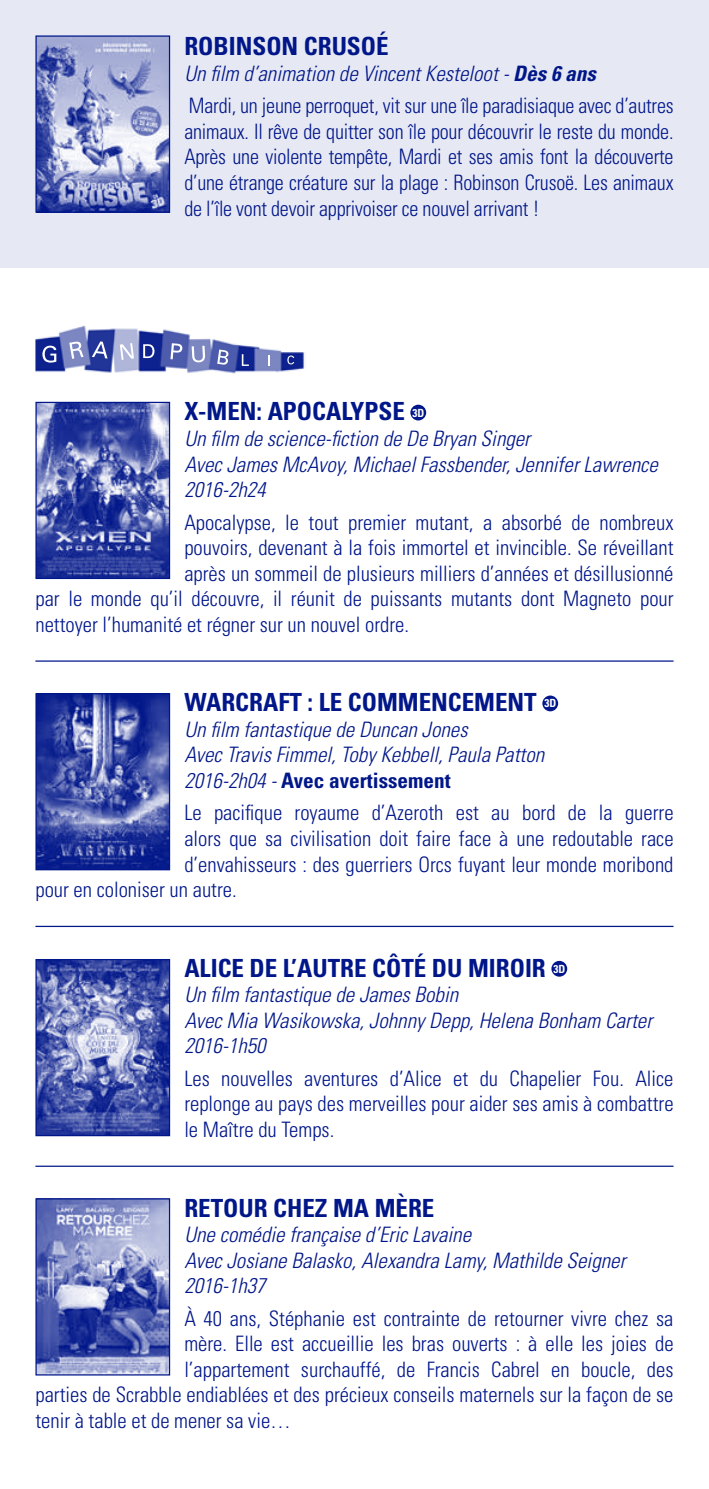
<style>
.page{position:relative;width:709px;height:1489px;background:#fff}
.page>*{position:absolute;margin:0;border:0;box-sizing:border-box;transform-origin:0 0}
.t1{font:700 condensed 25px "Univers";color:#001689}
.t2{font:300 condensed 21.25px/25.5px "Univers";color:#001689;text-align:justify}
.t3{font:italic 300 condensed 21.25px/25.5px "Univers";color:#001689}
.t4{font:300 condensed 21.25px/25.5px "Univers";color:#001689;scale:.95 1}
.t5{font:700 condensed 11.25px "Univers";color:#fff}
.s1{font-style:italic}
.s2{font-weight:700;font-style:italic}
.s3{font-weight:700;font-style:normal}
</style>
<div class="page">
<div style="left:0;top:0;width:709px;height:268px;background:#e6e8f3"></div>
<hr style="left:35px;top:660px;width:638px;height:1px;background:#001689">
<hr style="left:35px;top:925px;width:638px;height:2px;background:#001689">
<hr style="left:35px;top:1165px;width:638px;height:1px;background:#001689">
<div style="left:410px;top:404px;width:16px;height:16px;background:#001689;border-radius:50%"></div>
<div style="left:542px;top:695px;width:16px;height:16px;background:#001689;border-radius:50%"></div>
<div style="left:551px;top:960px;width:16px;height:16px;background:#001689;border-radius:50%"></div>
<img style="left:37px;top:404px;width:131px;height:173px">
<div style="left:35px;top:402px;width:135px;height:177px;border:1px solid #001689"></div>
<img style="left:37px;top:695px;width:131px;height:173px">
<div style="left:35px;top:693px;width:135px;height:177px;border:1px solid #001689"></div>
<img style="left:37px;top:960px;width:131px;height:174px">
<div style="left:35px;top:958px;width:135px;height:178px;border:1px solid #001689"></div>
<img style="left:37px;top:1200px;width:131px;height:173px">
<div style="left:35px;top:1198px;width:135px;height:177px;border:1px solid #001689"></div>
<img style="left:35px;top:325px;width:270px;height:49px">
<svg style="left:170px;top:343px;width:13px;height:16px"></svg>
<svg style="left:192px;top:346px;width:13px;height:16px"></svg>
<svg style="left:217px;top:349px;width:12px;height:16px"></svg>
<svg style="left:242px;top:354px;width:7px;height:12px"></svg>
<svg style="left:268px;top:355px;width:2px;height:10px"></svg>
<svg style="left:287px;top:355px;width:7px;height:9px"></svg>
<svg style="left:42px;top:345px;width:14px;height:17px"></svg>
<svg style="left:69px;top:341px;width:15px;height:18px"></svg>
<svg style="left:92px;top:341px;width:16px;height:17px"></svg>
<svg style="left:120px;top:343px;width:14px;height:17px"></svg>
<svg style="left:143px;top:344px;width:11px;height:14px"></svg>
<img style="left:37px;top:37px;width:131px;height:174px">
<div style="left:35px;top:35px;width:135px;height:178px;border:1px solid #001689"></div>
<p class="t1" style="left:184px;top:31px;width:29px">Robinson</p>
<p class="t1" style="left:304px;top:31px;width:29px">Cruso</p>
<p class="t1" style="left:376px;top:31px;width:14px">é</p>
<p class="t4" style="left:184px;top:57px;width:516px;line-height:32.5px"><span class="s1">Un film d’animation de Vincent Kesteloot -</span> <span class="s2">Dès 6 ans<br></span>Mardi, un jeune perroquet, vit sur une île paradisiaque avec d’autres</p>
<p class="t4" style="left:184px;top:119px;width:516px;text-align:justify">animaux. Il rêve de quitter son île pour découvrir le reste du monde.<br>Après une violente tempête, Mardi et ses amis font la découverte d’une étrange créature sur la plage : Robinson Crusoë. Les animaux de l’île vont devoir apprivoiser ce nouvel arrivant !</p>
<p class="t1" style="left:184px;top:396px;width:222px">X-MEN: APOCALYPSE</p>
<p class="t5" style="left:412px;top:405px;width:13px">3D</p>
<p class="t3" style="left:184px;top:426px;width:475px">Un film de science-fiction de De Bryan Singer<br>Avec James McAvoy, Michael Fassbender, Jennifer Lawrence<br>2016-2h24</p>
<p class="t2" style="left:184px;top:509px;width:490px">Apocalypse, le tout premier mutant, a absorbé de nombreux</p>
<p class="t2" style="left:184px;top:535px;width:491px">pouvoirs, devenant à la fois immortel et invincible. Se réveillant</p>
<p class="t2" style="left:184px;top:560px;width:490px">après un sommeil de plusieurs milliers d’années et désillusionné</p>
<p class="t2" style="left:35px;top:586px;width:639px">par le monde qu’il découvre, il réunit de puissants mutants dont Magneto pour</p>
<p class="t2" style="left:35px;top:611px;width:375px">nettoyer l’humanité et régner sur un nouvel ordre.</p>
<p class="t1" style="left:184px;top:687px;width:354px">WARCRAFT : LE COMMENCEMENT</p>
<p class="t5" style="left:544px;top:696px;width:13px">3D</p>
<p class="t3" style="left:184px;top:716px;width:361px">Un film fantastique de Duncan Jones<br>Avec Travis Fimmel, Toby Kebbell, Paula Patton<br>2016-2h04 - <span class="s3">Avec avertissement</span></p>
<p class="t2" style="left:184px;top:800px;width:491px">Le pacifique royaume d’Azeroth est au bord de la guerre</p>
<p class="t2" style="left:184px;top:825px;width:491px">alors que sa civilisation doit faire face à une redoutable race</p>
<p class="t2" style="left:184px;top:851px;width:490px">d’envahisseurs : des guerriers Orcs fuyant leur monde moribond</p>
<p class="t2" style="left:35px;top:876px;width:203px">pour en coloniser un autre.</p>
<p class="t1" style="left:184px;top:952px;width:363px">ALICE DE L’AUTRE CÔTÉ DU MIROIR</p>
<p class="t5" style="left:553px;top:961px;width:13px">3D</p>
<p class="t3" style="left:184px;top:981px;width:469px">Un film fantastique de James Bobin<br>Avec Mia Wasikowska, Johnny Depp, Helena Bonham Carter<br>2016-1h50</p>
<p class="t2" style="left:184px;top:1065px;width:491px">Les nouvelles aventures d’Alice et du Chapelier Fou. Alice replonge au pays des merveilles pour aider ses amis à combattre le Maître du Temps.</p>
<p class="t1" style="left:184px;top:1192px;width:252px">RETOUR CHEZ MA MÈRE</p>
<p class="t3" style="left:184px;top:1221px;width:443px">Une comédie française d’Eric Lavaine<br>Avec Josiane Balasko, Alexandra Lamy, Mathilde Seigner<br>2016-1h37</p>
<p class="t2" style="left:184px;top:1305px;width:490px">À 40 ans, Stéphanie est contrainte de retourner vivre chez sa</p>
<p class="t2" style="left:184px;top:1330px;width:491px">mère. Elle est accueillie les bras ouverts : à elle les joies de</p>
<p class="t2" style="left:184px;top:1356px;width:490px">l’appartement surchauffé, de Francis Cabrel en boucle, des</p>
<p class="t2" style="left:35px;top:1381px;width:639px">parties de Scrabble endiablées et des précieux conseils maternels sur la façon de se</p>
<p class="t2" style="left:35px;top:1407px;width:257px">tenir à table et de mener sa vie…</p>
</div>
